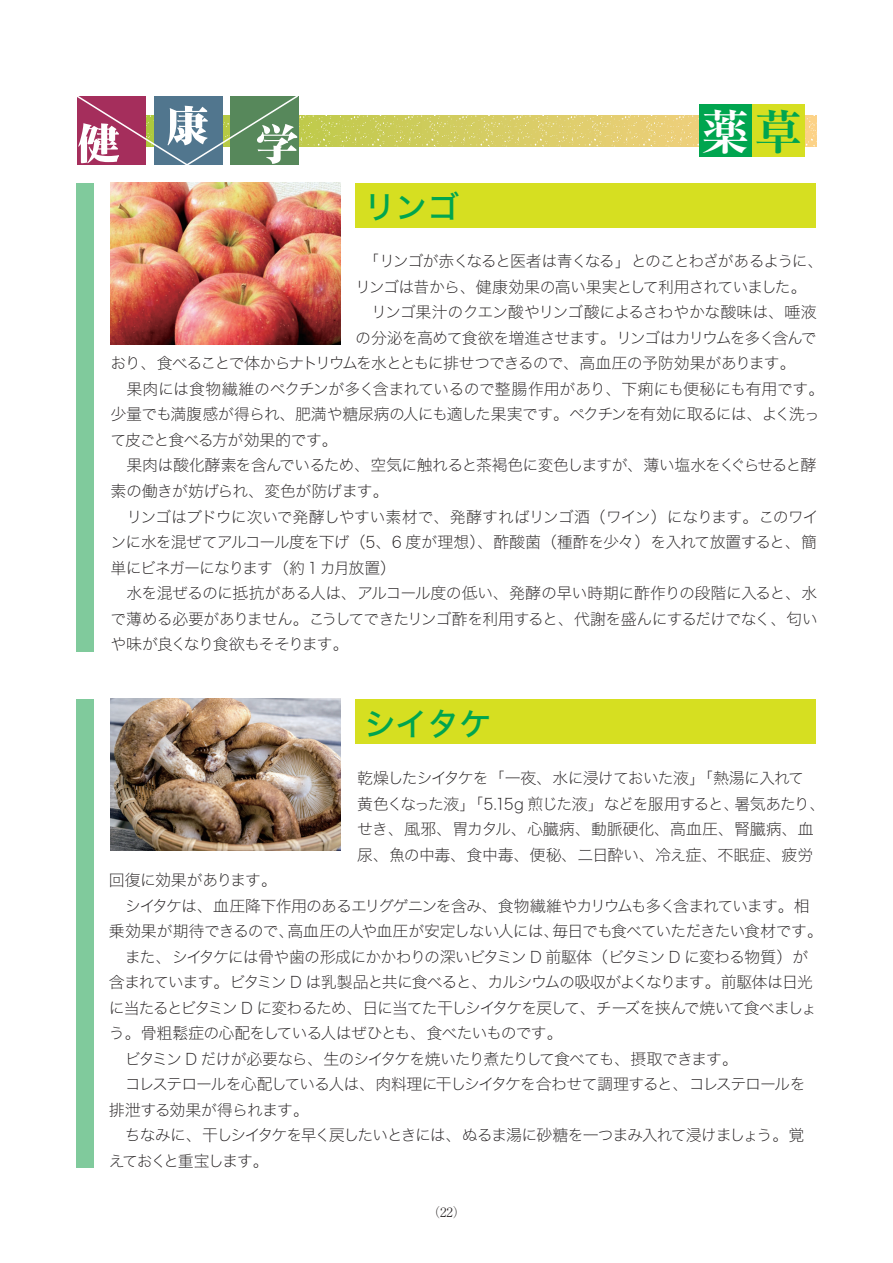
<style>
.page{position:relative;width:893px;height:1263px;background:#fff}
.page>*{position:absolute;margin:0;border:0;box-sizing:border-box;transform-origin:0 0}
.t1{font:48px "Ryumin Pr 6 Ex Bold 90 pv RKSJ H";color:#fff}
.t2{font:31.95px "Hira Kaku Std W5 90 pv RKSJ H";color:#00a54f}
.t3{font:15.9px/25.5px "Hira Kaku Std W1 90 pv RKSJ H";letter-spacing:-.06em;color:#231f20}
.t4{font:12.75px "Ryumin Pr 6 Light 90 pv RKSJ H";color:#231f20}
.s1{color:#00a54f}
</style>
<div class="page">
<svg style="left:300px;top:116px;width:516px;height:30px;background:#d8ce69"></svg>
<svg style="left:77px;top:96px;width:223px;height:69px"></svg>
<div style="left:355px;top:699px;width:461px;height:45px;background:#d6df21"></div>
<div style="left:77px;top:699px;width:17px;height:468px;background:#80ca9c"></div>
<div style="left:355px;top:183px;width:461px;height:45px;background:#d6df21"></div>
<div style="left:77px;top:183px;width:17px;height:469px;background:#80ca9c"></div>
<img style="left:111px;top:699px;width:229px;height:151px">
<img style="left:111px;top:183px;width:229px;height:161px">
<div style="left:699px;top:104px;width:53px;height:53px;background:#00a54f"></div>
<div style="left:752px;top:104px;width:53px;height:53px;background:#d6df21"></div>
<h2 class="t2" style="left:363px;top:195px;width:97px">リンゴ</h2>
<h1 class="t1" style="left:701px;top:113px;width:102px">薬<span class="s1">草</span></h1>
<p class="t3" style="left:355px;top:250px;width:470px;text-indent:8px">「リンゴが赤くなると医者は青くなる」とのことわざがあるように、リンゴは昔から、健康効果の高い果実として利用されていました。　リンゴ果汁のクエン酸やリンゴ酸によるさわやかな酸味は、唾液の分泌を高めて食欲を増進させます。リンゴはカリウムを多く含んで</p>
<p class="t3" style="left:111px;top:353px;width:715px">おり、食べることで体からナトリウムを水とともに排せつできるので、高血圧の予防効果があります。<br>　果肉には食物繊維のペクチンが多く含まれているので整腸作用があり、下痢にも便秘にも有用です。少量でも満腹感が得られ、肥満や糖尿病の人にも適した果実です。ペクチンを有効に取るには、よく洗って皮ごと食べる方が効果的です。<br>　果肉は酸化酵素を含んでいるため、空気に触れると茶褐色に変色しますが、薄い塩水をくぐらせると酵素の働きが妨げられ、変色が防げます。<br>　リンゴはブドウに次いで発酵しやすい素材で、発酵すればリンゴ酒（ワイン）になります。このワインに水を混ぜてアルコール度を下げ（5、6 度が理想）、酢酸菌（種酢を少々）を入れて放置すると、簡単にビネガーになります（約 1 カ月放置）<br>　水を混ぜるのに抵抗がある人は、アルコール度の低い、発酵の早い時期に酢作りの段階に入ると、水で薄める必要がありません。こうしてできたリンゴ酢を利用すると、代謝を盛んにするだけでなく、匂いや味が良くなり食欲もそそります。</p>
<h2 class="t2" style="left:363px;top:712px;width:129px">シイタケ</h2>
<p class="t3" style="left:357px;top:768px;width:470px">乾燥したシイタケを「一夜、水に浸けておいた液」「熱湯に入れて<br>黄色くなった液」「5.15g 煎じた液」などを服用すると、暑気あたり、せき、風邪、胃カタル、心臓病、動脈硬化、高血圧、腎臓病、血尿、魚の中毒、食中毒、便秘、二日酔い、冷え症、不眠症、疲労</p>
<p class="t3" style="left:109px;top:869px;width:715px">回復に効果があります。<br>　シイタケは、血圧降下作用のあるエリグゲニンを含み、食物繊維やカリウムも多く含まれています。相乗効果が期待できるので、高血圧の人や血圧が安定しない人には、毎日でも食べていただきたい食材です。　また、シイタケには骨や歯の形成にかかわりの深いビタミン D 前駆体（ビタミン D に変わる物質）が含まれています。ビタミン D は乳製品と共に食べると、カルシウムの吸収がよくなります。前駆体は日光に当たるとビタミン D に変わるため、日に当てた干しシイタケを戻して、チーズを挟んで焼いて食べましょう。骨粗鬆症の心配をしている人はぜひとも、食べたいものです。<br>　ビタミン D だけが必要なら、生のシイタケを焼いたり煮たりして食べても、摂取できます。<br>　コレステロールを心配している人は、肉料理に干しシイタケを合わせて調理すると、コレステロールを排泄する効果が得られます。<br>　ちなみに、干しシイタケを早く戻したいときには、ぬるま湯に砂糖を一つまみ入れて浸けましょう。覚えておくと重宝します。</p>
<p class="t4" style="left:427px;top:1207px;width:40px">（22）</p>
</div>
